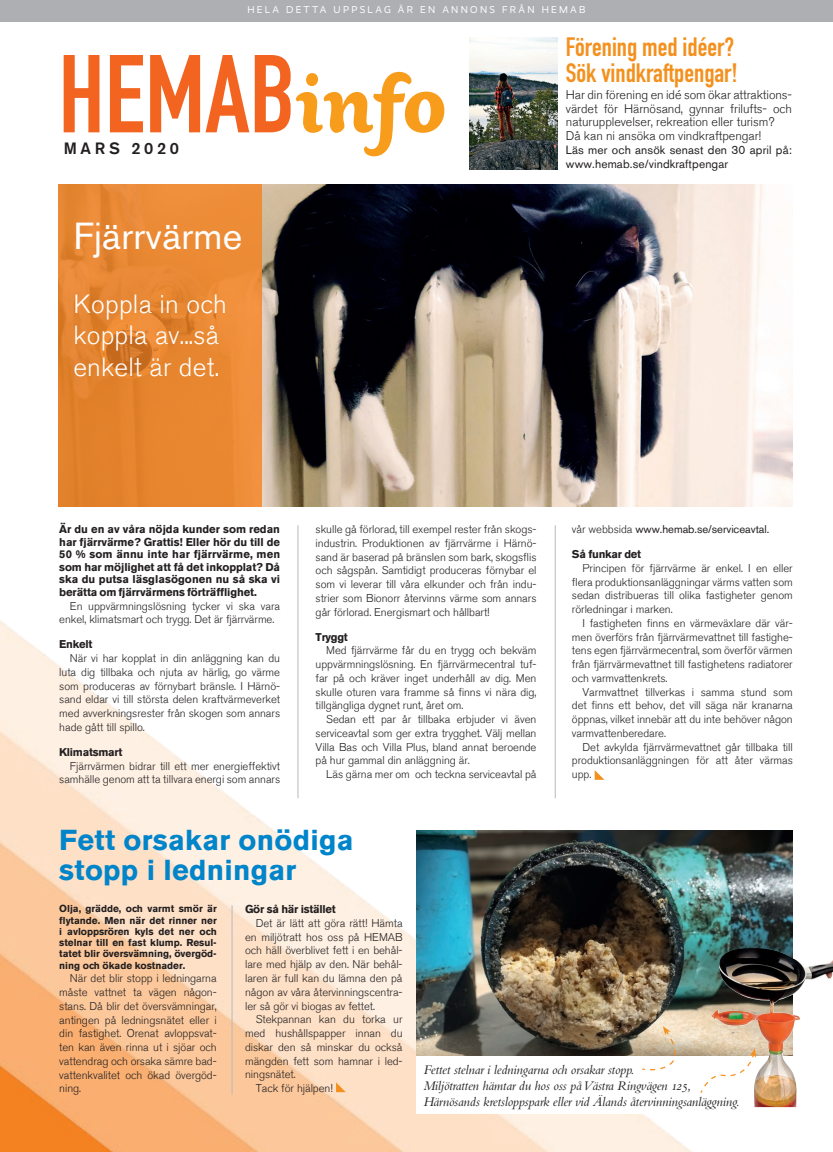
<style>
.page{position:relative;width:833px;height:1152px;background:#fff}
.page>*{position:absolute;margin:0;border:0;box-sizing:border-box;transform-origin:0 0}
.t1{font:700 125px "Aisha Latin";color:#f89c1c}
.t2{font:108.62px "DIN Engschrift";color:#f36421}
.t3{font:37.5px "Akzidenz Grotesk BE";letter-spacing:.01em;color:#fff}
.t4{font:700 28.75px/30px "Akzidenz Grotesk BE";letter-spacing:.01em;color:#0084ca}
.t5{font:300 26.25px/31.5px "Akzidenz Grotesk BE";letter-spacing:.01em;color:#fff}
.t6{font:26.25px/26.2px "DIN Engschrift Std";color:#f4901d}
.t7{font:500 16.25px "Akzidenz Grotesk BE";letter-spacing:.22em;color:#231f20}
.t8{font:13.75px/16.4px "Bembo Italic Os F";letter-spacing:-.015em;color:#231f20}
.t9{font:300 12.5px/13.8px "Akzidenz Grotesk BE";letter-spacing:-.005em;color:#231f20}
.t10{font:11.88px/13.8px "Akzidenz Grotesk BE";letter-spacing:.01em;color:#231f20}
.t11{font:300 11.25px/13.8px "Akzidenz Grotesk BE";letter-spacing:-.005em;color:#231f20;text-align:justify}
.t12{font:700 11.25px/12.5px "Akzidenz Grotesk BE";letter-spacing:-.02em;color:#231f20;text-align:justify}
.t13{font:11.25px "Akzidenz Grotesk BE";letter-spacing:-.005em;color:#231f20}
.t14{font:700 10px/11.2px "Akzidenz Grotesk BE";letter-spacing:-.005em;color:#231f20;text-align:justify}
.t15{font:10px "Realist";letter-spacing:.23em;color:#fff}
.s1{font-weight:300}
</style>
<div class="page">
<img style="left:0;top:606px;width:692px;height:546px">
<div style="left:0;top:0;width:833px;height:21px;background:#aeafb3"></div>
<img style="left:262px;top:184px;width:530px;height:323px">
<svg style="left:58px;top:184px;width:204px;height:323px;background:#e78732"></svg>
<img style="left:416px;top:830px;width:376px;height:226px">
<hr style="left:298px;top:525px;width:1px;height:273px;background:#b8b9bc">
<hr style="left:555px;top:525px;width:1px;height:273px;background:#b8b9bc">
<hr style="left:232px;top:905px;width:1px;height:189px;background:#b8b9bc">
<svg style="left:594px;top:770px;width:10px;height:10px"></svg>
<svg style="left:336px;top:1082px;width:10px;height:10px"></svg>
<div style="left:416px;top:1056px;width:377px;height:57px;background:#fff"></div>
<img style="left:711px;top:948px;width:122px;height:159px">
<img style="left:469px;top:37px;width:88px;height:132px">
<svg style="left:641px;top:1026px;width:35px;height:45px"></svg>
<svg style="left:699px;top:1048px;width:57px;height:46px"></svg>
<p class="t15" style="left:247px;top:4px;width:340px">HELA DETTA UPPSLAG ÄR EN ANNONS FRÅN HEMAB</p>
<h2 class="t2" style="left:58px;top:31px;width:239px">HEMAB</h2>
<h3 class="t7" style="left:64px;top:139px;width:117px">MARS 2020</h3>
<h1 class="t1" style="left:296px;top:16px;width:153px">info</h1>
<h3 class="t3" style="left:73px;top:214px;width:171px">Fjärrvärme</h3>
<h3 class="t5" style="left:73px;top:288px;width:155px">Koppla in och koppla av...så enkelt är det.</h3>
<h3 class="t6" style="left:566px;top:34px;width:173px">Förening med idéer?<br>Sök vindkraftpengar!</h3>
<p class="t9" style="left:566px;top:88px;width:228px">Har din förening en idé som ökar attraktions&shy;värdet för Härnösand, gynnar frilufts- och naturupplevelser, rekreation eller turism?<br>Då kan ni ansöka om vindkraftpengar!</p>
<p class="t10" style="left:566px;top:143px;width:228px">Läs mer och ansök senast den 30 april på: www.hemab.se/vindkraftpengar</p>
<p class="t12" style="left:59px;top:523px;width:222px">Är du en av våra nöjda kunder som redan har fjärrvärme? Grattis! Eller hör du till de 50 % som ännu inte har fjärrvärme, men som har möjlighet att få det inkopplat? Då ska du putsa läsglasögonen nu så ska vi berätta om fjärrvärmens förträfflighet.</p>
<p class="t11" style="left:59px;top:599px;width:222px;text-indent:11px">En uppvärmningslösning tycker vi ska vara enkel, klimatsmart och trygg. Det är fjärrvärme.</p>
<p class="t12" style="left:59px;top:638px;width:35px">Enkelt</p>
<p class="t11" style="left:59px;top:651px;width:222px;text-indent:11px">När vi har kopplat in din anläggning kan du luta dig tillbaka och njuta av härlig, go värme som produceras av förnybart bränsle. I Härnö&shy;sand eldar vi till största delen kraftvärmeverket med avverkningsrester från skogen som annars hade gått till spillo.</p>
<p class="t12" style="left:59px;top:745px;width:65px">Klimatsmart</p>
<p class="t11" style="left:59px;top:759px;width:222px;text-align:right">Fjärrvärmen bidrar till ett mer energieffektivt samhälle genom att ta tillvara energi som annars</p>
<p class="t11" style="left:316px;top:522px;width:222px">skulle gå förlorad, till exempel rester från skogs&shy;industrin. Produktionen av fjärrvärme i Härnö&shy;sand är baserad på bränslen som bark, skogsflis och sågspån. Samtidigt produceras förnybar el som vi leverar till våra elkunder och från indu&shy;strier som Bionorr återvinns värme som annars går förlorad. Energismart och hållbart!</p>
<p class="t12" style="left:316px;top:630px;width:34px">Tryggt</p>
<p class="t11" style="left:316px;top:644px;width:222px;text-indent:11px">Med fjärrvärme får du en trygg och bekväm uppvärmningslösning. En fjärrvärmecentral tuf&shy;far på och kräver inget underhåll av dig. Men skulle oturen vara framme så finns vi nära dig, tillgängliga dygnet runt, året om.</p>
<p class="t11" style="left:316px;top:712px;width:222px;text-indent:11px">Sedan ett par år tillbaka erbjuder vi även serviceavtal som ger extra trygghet. Välj mellan Villa Bas och Villa Plus, bland annat beroende på hur gammal din anläggning är.</p>
<p class="t11" style="left:326px;top:767px;width:212px">Läs gärna mer om och teckna serviceavtal på</p>
<h3 class="t4" style="left:59px;top:825px;width:296px">Fett orsakar onödiga stopp i ledningar</h3>
<p class="t13" style="left:572px;top:522px;width:199px"><span class="s1">vår webbsida</span> www.hemab.se/serviceavtal.</p>
<p class="t12" style="left:572px;top:548px;width:71px">Så funkar det</p>
<p class="t11" style="left:572px;top:561px;width:222px;text-indent:11px">Principen för fjärrvärme är enkel. I en eller flera produktionsanläggningar värms vatten som sedan distribueras till olika fastigheter genom rörledningar i marken.</p>
<p class="t11" style="left:572px;top:616px;width:222px;text-indent:11px">I fastigheten finns en värmeväxlare där vär&shy;men överförs från fjärrvärmevattnet till fastighe&shy;tens egen fjärrvärmecentral, som överför värmen från fjärrvärmevattnet till fastighetens radiatorer och varmvattenkrets.</p>
<p class="t11" style="left:572px;top:685px;width:222px;text-indent:11px">Varmvattnet tillverkas i samma stund som det finns ett behov, det vill säga när kranarna öppnas, vilket innebär att du inte behöver någon varmvattenberedare.</p>
<p class="t11" style="left:572px;top:740px;width:222px;text-indent:11px">Det avkylda fjärrvärmevattnet går tillbaka till produktionsanläggningen för att åter värmas upp.</p>
<p class="t14" style="left:59px;top:903px;width:159px">Olja, grädde, och varmt smör är flytande. Men när det rinner ner i avloppsrören kyls det ner och stelnar till en fast klump. Resul&shy;tatet blir översvämning, övergöd&shy;ning och ökade kostnader.</p>
<p class="t11" style="left:59px;top:971px;width:159px;text-indent:11px">När det blir stopp i ledningarna måste vattnet ta vägen någon&shy;stans. Då blir det översvämningar, antingen på ledningsnätet eller i din fastighet. Orenat avloppsvat&shy;ten kan även rinna ut i sjöar och vattendrag och orsaka sämre bad&shy;vattenkvalitet och ökad övergöd&shy;ning.</p>
<p class="t12" style="left:245px;top:903px;width:92px">Gör så här istället</p>
<p class="t11" style="left:245px;top:916px;width:159px;text-indent:11px">Det är lätt att göra rätt! Hämta en miljötratt hos oss på HEMAB och häll överblivet fett i en behål&shy;lare med hjälp av den. När behål&shy;laren är full kan du lämna den på någon av våra återvinningscentra&shy;ler så gör vi biogas av fettet.</p>
<p class="t11" style="left:256px;top:1012px;width:148px">Stekpannan kan du torka ur</p>
<p class="t11" style="left:245px;top:1026px;width:159px">med hushållspapper innan du</p>
<p class="t11" style="left:245px;top:1040px;width:159px">diskar den så minskar du också</p>
<p class="t11" style="left:245px;top:1054px;width:159px">mängden fett som hamnar i led-</p>
<p class="t11" style="left:245px;top:1067px;width:52px">ningsnätet.</p>
<p class="t11" style="left:256px;top:1081px;width:78px">Tack för hjälpen!</p>
<p class="t8" style="left:423px;top:1061px;width:318px">Fettet stelnar i ledningarna och orsakar stopp.<br>Miljötratten hämtar du hos oss på Västra Ringvägen 125,<br>Härnösands kretsloppspark eller vid Älands återvinningsanläggning.</p>
</div>
